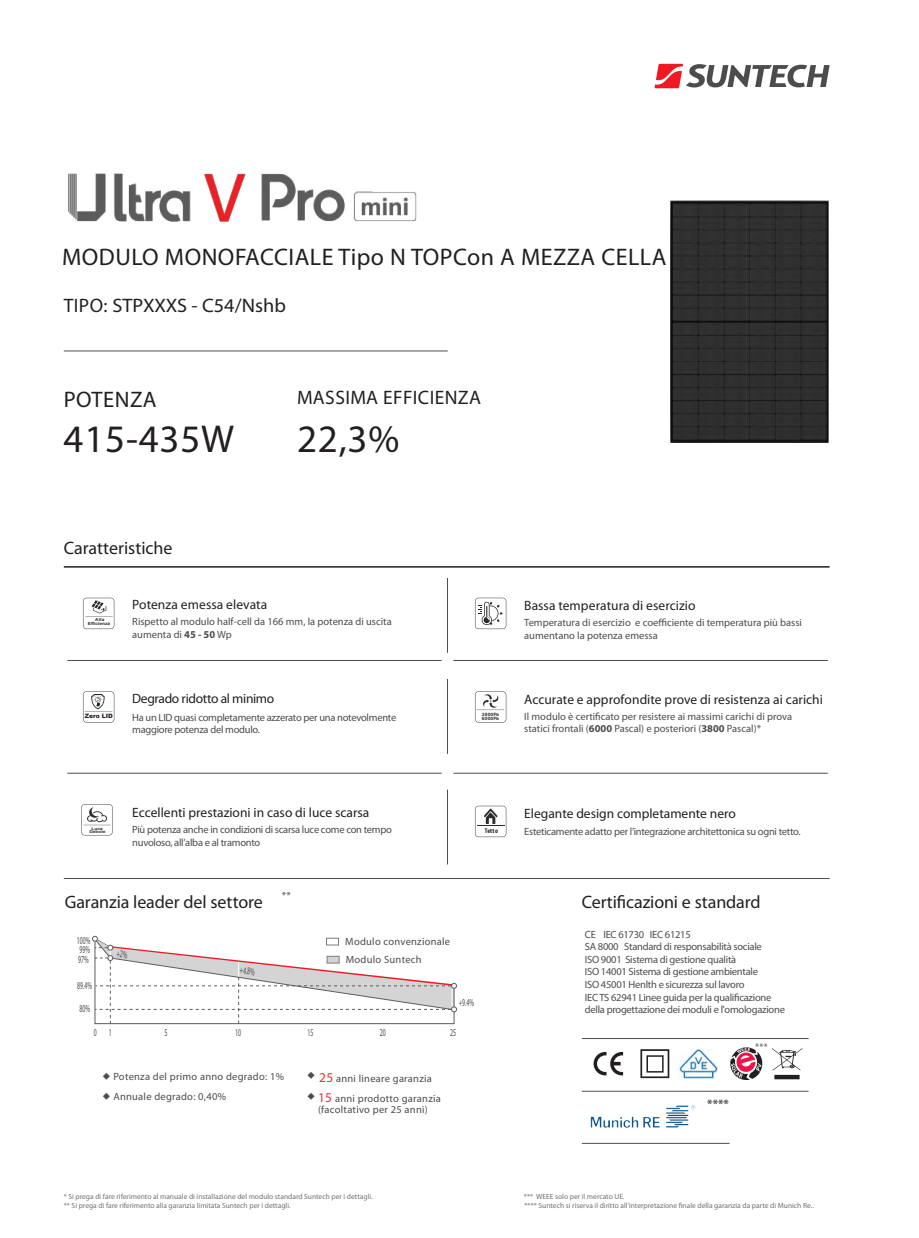
<style>
.page{position:relative;width:919px;height:1238px;background:#fff}
.page>*{position:absolute;margin:0;border:0;box-sizing:border-box;transform-origin:0 0}
.t1{font:39px "Myriad Pro";letter-spacing:.02em;color:#241f1f}
.t2{font:24px "Myriad Pro";letter-spacing:.02em;color:#241f1f}
.t3{font:22.5px "Myriad Pro";letter-spacing:.02em;color:#241f1f}
.t4{font:19.5px "Myriad Pro";color:#241f1f}
.t5{font:19.5px "Myriad Pro";letter-spacing:.02em;color:#241f1f}
.t6{font:18px "Myriad Pro";letter-spacing:-.005em;color:#241f1f}
.t7{font:13.5px "Myriad Pro";color:#241f1f}
.t8{font:13.5px "Myriad Pro";letter-spacing:-.025em;color:#241f1f}
.t9{font:10.5px/12.6px "Myriad Pro";letter-spacing:-.025em;color:#4e4b4c}
.t10{font:10.5px/12.6px "Myriad Pro";color:#4e4b4c}
.t11{font:10.5px/10.5px "Myriad Pro";letter-spacing:.025em;color:#4e4b4c}
.t12{font:10.5px/9px "Myriad Pro";letter-spacing:-.025em;color:#4e4b4c;scale:.56 1}
.t13{font:9.6px "Myriad Pro";color:#4e4b4c}
.t14{font:7.5px "Myriad Pro";color:#717072}
.t15{font:7.5px "Sim Hei";color:#4e4b4c}
.t16{font:700 condensed 6.75px "Myriad Pro";color:#241f1f}
.t17{font:900 6px "Arial";color:#2e2626}
.t18{font:700 4.5px/4.5px "Arial";color:#363436;scale:1.15 1}
.t19{font:700 4.2px/4.1px "Arial";color:#2e292a;text-align:center;scale:1.13 1}
.t20{font:700 4.05px/3.8px "Arial";color:#2e292a;text-align:center;scale:1.22 1}
.s1{font-weight:700}
.s2{font-size:13.5px;color:#e83233}
</style>
<div class="page">
<svg style="left:654px;top:64px;width:175px;height:24px"></svg>
<hr style="left:64px;top:566px;width:765px;height:1px;background:#241f1f">
<svg style="left:83px;top:597px;width:31px;height:32px"></svg>
<svg style="left:81px;top:804px;width:32px;height:31px"></svg>
<hr style="left:447px;top:578px;width:1px;height:74px;background:#4e4b4c">
<hr style="left:67px;top:660px;width:374px;height:1px;background:#4e4b4c">
<hr style="left:67px;top:773px;width:374px;height:1px;background:#4e4b4c">
<hr style="left:64px;top:878px;width:765px;height:1px;background:#4e4b4c">
<hr style="left:453px;top:660px;width:374px;height:1px;background:#4e4b4c">
<hr style="left:447px;top:679px;width:1px;height:74px;background:#4e4b4c">
<hr style="left:447px;top:789px;width:1px;height:75px;background:#4e4b4c">
<hr style="left:453px;top:773px;width:374px;height:1px;background:#4e4b4c">
<hr style="left:581px;top:1038px;width:227px;height:1px;background:#4e4b4c">
<svg style="left:772px;top:1048px;width:30px;height:31px"></svg>
<svg style="left:730px;top:1047px;width:32px;height:33px"></svg>
<img style="left:679px;top:1049px;width:38px;height:29px">
<svg style="left:640px;top:1049px;width:29px;height:29px"></svg>
<svg style="left:593px;top:1051px;width:30px;height:24px"></svg>
<hr style="left:581px;top:1090px;width:227px;height:1px;background:#4e4b4c">
<img style="left:590px;top:1105px;width:106px;height:23px">
<hr style="left:581px;top:1142px;width:148px;height:1px;background:#4e4b4c">
<hr style="left:64px;top:351px;width:383px;height:1px;background:#4e4b4c">
<svg style="left:475px;top:597px;width:31px;height:32px"></svg>
<svg style="left:475px;top:691px;width:31px;height:31px"></svg>
<img style="left:68px;top:173px;width:348px;height:49px">
<svg style="left:83px;top:691px;width:31px;height:31px"></svg>
<svg style="left:475px;top:805px;width:31px;height:32px"></svg>
<img style="left:670px;top:200px;width:158px;height:242px">
<svg style="left:92px;top:935px;width:365px;height:89px"></svg>
<h2 class="t2" style="left:62px;top:242px;width:605px">MODULO MONOFACCIALE Tipo N TOPCon A MEZZA CELLA</h2>
<h3 class="t4" style="left:64px;top:293px;width:223px">TIPO: STPXXXS - C54/Nshb</h3>
<h3 class="t3" style="left:64px;top:385px;width:94px">POTENZA</h3>
<h3 class="t5" style="left:297px;top:386px;width:185px">MASSIMA EFFICIENZA</h3>
<h1 class="t1" style="left:64px;top:415px;width:172px">415-435W</h1>
<h1 class="t1" style="left:297px;top:415px;width:104px">22,3%</h1>
<h3 class="t6" style="left:64px;top:537px;width:110px">Caratteristiche</h3>
<p class="t7" style="left:132px;top:596px;width:137px">Potenza emessa elevata</p>
<p class="t7" style="left:524px;top:597px;width:173px">Bassa temperatura di esercizio</p>
<p class="t19" style="left:88px;top:617px;width:21px">Alta<br>Efficienza</p>
<p class="t10" style="left:132px;top:615px;width:261px">Rispetto al modulo half-cell da 166 mm, la potenza di uscita aumenta di <span class="s1">45 - 50</span> Wp</p>
<p class="t10" style="left:524px;top:616px;width:279px">Temperatura di esercizio e coefficiente di temperatura più bassi aumentano la potenza emessa</p>
<p class="t17" style="left:85px;top:711px;width:29px">Zero LID</p>
<p class="t8" style="left:132px;top:689px;width:143px">Degrado ridotto al minimo</p>
<p class="t9" style="left:132px;top:710px;width:265px">Ha un LID quasi completamente azzerato per una notevolmente maggiore potenza del modulo.</p>
<p class="t18" style="left:482px;top:711px;width:16px">3800Pa<br>6000Pa</p>
<p class="t7" style="left:524px;top:691px;width:300px">Accurate e approfondite prove di resistenza ai carichi</p>
<p class="t10" style="left:524px;top:709px;width:269px">Il modulo è certificato per resistere ai massimi carichi di prova statici frontali (<span class="s1">6000</span> Pascal) e posteriori (<span class="s1">3800</span> Pascal)*</p>
<p class="t20" style="left:89px;top:826px;width:15px">Luce<br>Debole</p>
<p class="t7" style="left:132px;top:803px;width:238px">Eccellenti prestazioni in caso di luce scarsa</p>
<p class="t9" style="left:132px;top:823px;width:261px">Più potenza anche in condizioni di scarsa luce come con tempo nuvoloso, all’alba e al tramonto</p>
<p class="t16" style="left:484px;top:826px;width:15px">Tetto</p>
<p class="t7" style="left:524px;top:805px;width:213px">Elegante design completamente nero</p>
<p class="t9" style="left:524px;top:825px;width:278px">Esteticamente adatto per l’integrazione architettonica su ogni tetto.</p>
<p class="t9" style="left:282px;top:888px;width:10px">**</p>
<h3 class="t6" style="left:65px;top:890px;width:199px">Garanzia leader del settore</h3>
<h3 class="t6" style="left:581px;top:891px;width:180px">Certificazioni e standard</h3>
<p class="t12" style="left:77px;top:935px;width:26px">100%<br>99%</p>
<p class="t12" style="left:78px;top:954px;width:20px">97%</p>
<p class="t12" style="left:77px;top:980px;width:28px">89.4%</p>
<p class="t12" style="left:79px;top:1003px;width:20px">80%</p>
<p class="t12" style="left:240px;top:965px;width:29px;rotate:8deg">+4.8%</p>
<p class="t11" style="left:345px;top:932px;width:106px;line-height:18px">Modulo convenzionale<br>Modulo Suntech</p>
<p class="t12" style="left:458px;top:997px;width:29px">+9.4%</p>
<p class="t12" style="left:94px;top:1028px;width:7px">0</p>
<p class="t12" style="left:164px;top:1028px;width:7px">5</p>
<p class="t12" style="left:235px;top:1028px;width:12px">10</p>
<p class="t12" style="left:109px;top:1028px;width:7px">1</p>
<p class="t12" style="left:307px;top:1028px;width:12px">15</p>
<p class="t12" style="left:380px;top:1028px;width:12px">20</p>
<p class="t12" style="left:450px;top:1028px;width:12px">25</p>
<p class="t11" style="left:103px;top:1071px;width:183px"><sup>◆</sup> Potenza del primo anno degrado: 1%</p>
<p class="t11" style="left:103px;top:1091px;width:125px"><sup>◆</sup> Annuale degrado: 0,40%</p>
<p class="t15" style="left:307px;top:1071px;width:9px">◆</p>
<p class="t11" style="left:319px;top:1073px;width:114px"><span class="s2">25</span> anni lineare garanzia</p>
<p class="t15" style="left:307px;top:1091px;width:9px">◆</p>
<p class="t11" style="left:318px;top:1093px;width:124px"><span class="s2">15</span> anni prodotto garanzia (facoltativo per 25 anni)</p>
<p class="t9" style="left:584px;top:927px;width:201px">CE IEC 61730 IEC 61215<br>SA 8000 Standard di responsabilità sociale<br>ISO 9001 Sistema di gestione qualità<br>ISO 14001 Sistema di gestione ambientale<br>ISO 45001 Henlth e sicurezza sul lavoro<br>IEC TS 62941 Linee guida per la qualificazione della progettazione dei moduli e l'omologazione</p>
<p class="t13" style="left:755px;top:1040px;width:14px">***</p>
<p class="t14" style="left:64px;top:1191px;width:310px">* Si prega di fare riferimento al manuale di installazione del modulo standard Suntech per i dettagli.</p>
<p class="t14" style="left:524px;top:1191px;width:102px">*** WEEE solo per il mercato UE.</p>
<p class="t14" style="left:64px;top:1200px;width:228px">** Si prega di fare riferimento alla garanzia limitata Suntech per i dettagli.</p>
<p class="t14" style="left:524px;top:1200px;width:291px">**** Suntech si riserva il diritto all’interpretazione finale della garanzia da parte di Munich Re..</p>
</div>
